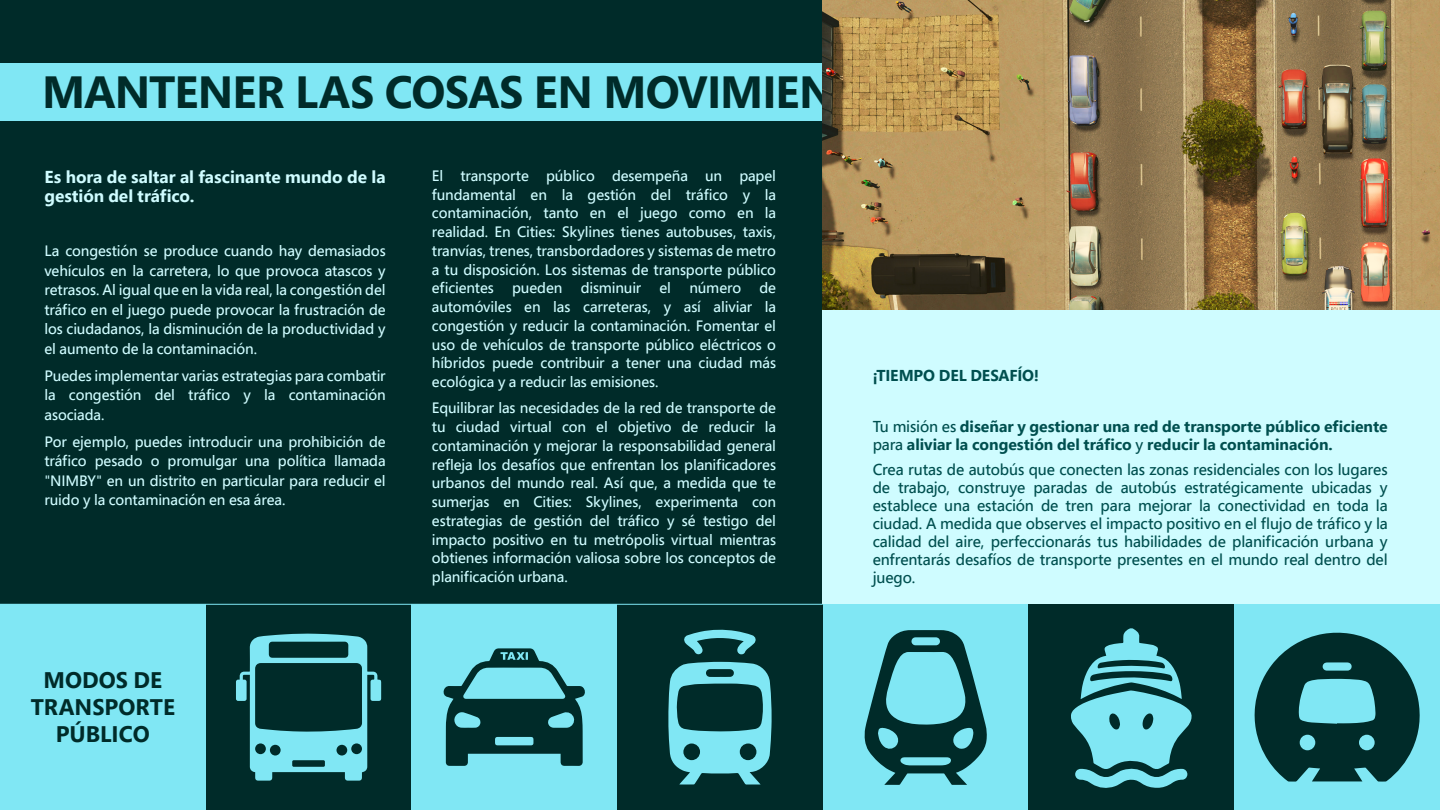
<style>
.page{position:relative;width:1440px;height:810px;background:#002b29}
.page>*{position:absolute;margin:0;border:0;box-sizing:border-box;transform-origin:0 0}
.t1{font:700 45px "Segoe Pro";letter-spacing:-.02em;color:#002b29}
.t2{font:700 22.5px/27px "Segoe Pro";color:#002b29;text-align:center}
.t3{font:700 17.25px/19.5px "Segoe Pro";letter-spacing:-.005em;color:#cffcff}
.t4{font:500 15.75px/18px "Segoe Pro";letter-spacing:-.01em;color:#004f4f;text-align:justify}
.t5{font:700 15.75px/18px "Segoe Pro";letter-spacing:-.005em;color:#004f4f}
.t6{font:500 15px/18.8px "Segoe Pro";letter-spacing:-.01em;color:#cffcff;text-align:justify}
.s1{font-weight:500}
</style>
<div class="page">
<div style="left:0;top:63px;width:1440px;height:58px;background:#80e7f4"></div>
<div style="left:411px;top:604px;width:206px;height:206px;background:#80e7f4"></div>
<div style="left:823px;top:604px;width:206px;height:206px;background:#80e7f4"></div>
<div style="left:1234px;top:604px;width:206px;height:206px;background:#80e7f4"></div>
<div style="left:0;top:604px;width:206px;height:206px;background:#80e7f4"></div>
<hr style="left:0;top:604px;width:823px;height:1px;background:#80e7f4">
<svg style="left:236px;top:634px;width:145px;height:147px"></svg>
<svg style="left:443px;top:648px;width:142px;height:118px"></svg>
<svg style="left:668px;top:662px;width:104px;height:123px"></svg>
<svg style="left:684px;top:629px;width:72px;height:26px"></svg>
<svg style="left:864px;top:630px;width:123px;height:155px"></svg>
<svg style="left:1071px;top:628px;width:121px;height:160px"></svg>
<svg style="left:1254px;top:632px;width:166px;height:150px"></svg>
<img style="left:823px;top:0;width:617px;height:310px">
<div style="left:823px;top:310px;width:617px;height:294px;background:#cffcff"></div>
<h1 class="t1" style="left:42px;top:61px;width:852px">MANTENER LAS COSAS EN MOVIMIENTO</h1>
<p class="t3" style="left:44px;top:166px;width:343px">Es hora de saltar al fascinante mundo de la gestión del tráfico.</p>
<p class="t6" style="left:44px;top:241px;width:343px;line-height:19.5px">La congestión se produce cuando hay demasiados vehículos en la carretera, lo que provoca atascos y retrasos. Al igual que en la vida real, la congestión del tráfico en el juego puede provocar la frustración de los ciudadanos, la disminución de la productividad y el aumento de la contaminación.</p>
<p class="t6" style="left:44px;top:365px;width:343px;line-height:19.5px">Puedes implementar varias estrategias para combatir la congestión del tráfico y la contaminación asociada.</p>
<p class="t6" style="left:44px;top:431px;width:343px;line-height:19.5px">Por ejemplo, puedes introducir una prohibición de tráfico pesado o promulgar una política llamada "NIMBY" en un distrito en particular para reducir el ruido y la contaminación en esa área.</p>
<h2 class="t2" style="left:31px;top:666px;width:146px">MODOS DE<br>TRANSPORTE<br>PÚBLICO</h2>
<p class="t6" style="left:432px;top:166px;width:346px">El transporte público desempeña un papel fundamental en la gestión del tráfico y la contaminación, tanto en el juego como en la realidad. En Cities: Skylines tienes autobuses, taxis, tranvías, trenes, transbordadores y sistemas de metro a tu disposición. Los sistemas de transporte público eficientes pueden disminuir el número de automóviles en las carreteras, y así aliviar la congestión y reducir la contaminación. Fomentar el uso de vehículos de transporte público eléctricos o híbridos puede contribuir a tener una ciudad más ecológica y a reducir las emisiones.</p>
<p class="t6" style="left:432px;top:398px;width:346px">Equilibrar las necesidades de la red de transporte de tu ciudad virtual con el objetivo de reducir la contaminación y mejorar la responsabilidad general refleja los desafíos que enfrentan los planificadores urbanos del mundo real. Así que, a medida que te sumerjas en Cities: Skylines, experimenta con estrategias de gestión del tráfico y sé testigo del impacto positivo en tu metrópolis virtual mientras obtienes información valiosa sobre los conceptos de planificación urbana.</p>
<p class="t5" style="left:873px;top:366px;width:168px">¡TIEMPO DEL DESAFÍO!</p>
<p class="t5" style="left:873px;top:417px;width:516px"><span class="s1">Tu misión es</span> diseñar y gestionar una red de transporte público eficiente <span class="s1">para</span> aliviar la congestión del tráfico <span class="s1">y</span> reducir la contaminación.</p>
<p class="t4" style="left:873px;top:460px;width:517px">Crea rutas de autobús que conecten las zonas residenciales con los lugares de trabajo, construye paradas de autobús estratégicamente ubicadas y establece una estación de tren para mejorar la conectividad en toda la ciudad. A medida que observes el impacto positivo en el flujo de tráfico y la calidad del aire, perfeccionarás tus habilidades de planificación urbana y enfrentarás desafíos de transporte presentes en el mundo real dentro del juego.</p>
</div>
